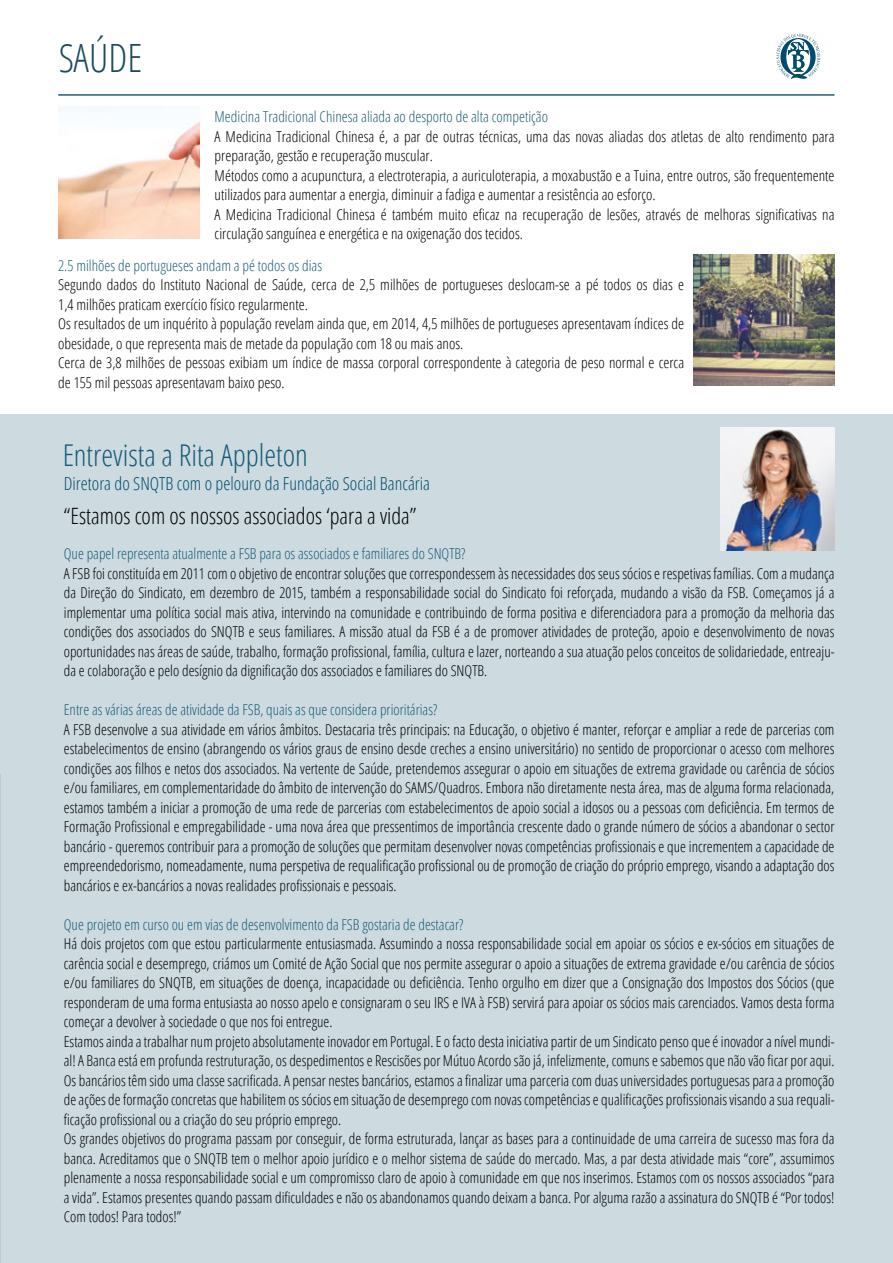
<style>
.page{position:relative;width:893px;height:1263px;background:#fff}
.page>*{position:absolute;margin:0;border:0;box-sizing:border-box;transform-origin:0 0}
.t1{font:300 condensed 39px "Open Sans";color:#00374d}
.t2{font:300 condensed 30px "Open Sans";color:#014c6b}
.t3{font:300 condensed 22.5px "Open Sans";color:#000}
.t4{font:300 condensed 18px "Open Sans";color:#014c6b}
.t5{font:300 condensed 15px/19.5px "Open Sans";color:#000}
.t6{font:300 condensed 15px "Open Sans";color:rgb(1 76 107/.9)}
</style>
<div class="page">
<div style="left:0;top:414px;width:893px;height:849px;background:#cddbe1"></div>
<hr style="left:58px;top:94px;width:776px;height:2px;background:#014c6b">
<svg style="left:776px;top:34px;width:45px;height:45px"></svg>
<img style="left:720px;top:427px;width:114px;height:123px">
<hr style="left:0;top:774px;width:1px;height:489px;background:#014c6b">
<img style="left:58px;top:107px;width:142px;height:131px">
<img style="left:693px;top:254px;width:141px;height:132px">
<h1 class="t1" style="left:58px;top:31px;width:86px">SAÚDE</h1>
<p class="t6" style="left:215px;top:106px;width:335px">Medicina Tradicional Chinesa aliada ao desporto de alta competição</p>
<p class="t5" style="left:215px;top:126px;width:621px">A Medicina Tradicional Chinesa é, a par de outras técnicas, uma das novas aliadas dos atletas de alto rendimento para preparação, gestão e recuperação muscular.<br>Métodos como a acupunctura, a electroterapia, a auriculoterapia, a moxabustão e a Tuina, entre outros, são frequentemente utilizados para aumentar a energia, diminuir a fadiga e aumentar a resistência ao esforço.<br>A Medicina Tradicional Chinesa é também muito eficaz na recuperação de lesões, através de melhoras significativas na circulação sanguínea e energética e na oxigenação dos tecidos.</p>
<p class="t6" style="left:58px;top:255px;width:265px">2.5 milhões de portugueses andam a pé todos os dias</p>
<p class="t5" style="left:58px;top:274px;width:628px">Segundo dados do Instituto Nacional de Saúde, cerca de 2,5 milhões de portugueses deslocam-se a pé todos os dias e 1,4 milhões praticam exercício físico regularmente.<br>Os resultados de um inquérito à população revelam ainda que, em 2014, 4,5 milhões de portugueses apresentavam índices de obesidade, o que representa mais de metade da população com 18 ou mais anos.<br>Cerca de 3,8 milhões de pessoas exibiam um índice de massa corporal correspondente à categoria de peso normal e cerca de 155 mil pessoas apresentavam baixo peso.</p>
<h2 class="t2" style="left:62px;top:435px;width:247px">Entrevista a Rita Appleton</h2>
<p class="t4" style="left:64px;top:471px;width:368px">Diretora do SNQTB com o pelouro da Fundação Social Bancária</p>
<h3 class="t3" style="left:64px;top:500px;width:354px">“Estamos com os nossos associados ‘para a vida”</h3>
<p class="t6" style="left:64px;top:543px;width:403px">Que papel representa atualmente a FSB para os associados e familiares do SNQTB?</p>
<p class="t5" style="left:64px;top:563px;width:772px;text-align:justify">A FSB foi constituída em 2011 com o objetivo de encontrar soluções que correspondessem às necessidades dos seus sócios e respetivas famílias. Com a mudança da Direção do Sindicato, em dezembro de 2015, também a responsabilidade social do Sindicato foi reforçada, mudando a visão da FSB. Começamos já a implementar uma política social mais ativa, intervindo na comunidade e contribuindo de forma positiva e diferenciadora para a promoção da melhoria das condições dos associados do SNQTB e seus familiares. A missão atual da FSB é a de promover atividades de proteção, apoio e desenvolvimento de novas oportunidades nas áreas de saúde, trabalho, formação profissional, família, cultura e lazer, norteando a sua atuação pelos conceitos de solidariedade, entreaju&shy;da e colaboração e pelo desígnio da dignificação dos associados e familiares do SNQTB.</p>
<p class="t6" style="left:64px;top:699px;width:375px">Entre as várias áreas de atividade da FSB, quais as que considera prioritárias?</p>
<p class="t5" style="left:64px;top:719px;width:772px;text-align:justify">A FSB desenvolve a sua atividade em vários âmbitos. Destacaria três principais: na Educação, o objetivo é manter, reforçar e ampliar a rede de parcerias com estabelecimentos de ensino (abrangendo os vários graus de ensino desde creches a ensino universitário) no sentido de proporcionar o acesso com melhores condições aos filhos e netos dos associados. Na vertente de Saúde, pretendemos assegurar o apoio em situações de extrema gravidade ou carência de sócios e/ou familiares, em complementaridade do âmbito de intervenção do SAMS/Quadros. Embora não diretamente nesta área, mas de alguma forma relacionada, estamos também a iniciar a promoção de uma rede de parcerias com estabelecimentos de apoio social a idosos ou a pessoas com deficiência. Em termos de Formação Profissional e empregabilidade - uma nova área que pressentimos de importância crescente dado o grande número de sócios a abandonar o sector bancário - queremos contribuir para a promoção de soluções que permitam desenvolver novas competências profissionais e que incrementem a capacidade de empreendedorismo, nomeadamente, numa perspetiva de requalificação profissional ou de promoção de criação do próprio emprego, visando a adaptação dos bancários e ex-bancários a novas realidades profissionais e pessoais.</p>
<p class="t6" style="left:64px;top:914px;width:401px">Que projeto em curso ou em vias de desenvolvimento da FSB gostaria de destacar?</p>
<p class="t5" style="left:64px;top:933px;width:772px">Há dois projetos com que estou particularmente entusiasmada. Assumindo a nossa responsabilidade social em apoiar os sócios e ex-sócios em situações de carência social e desemprego, criámos um Comité de Ação Social que nos permite assegurar o apoio a situações de extrema gravidade e/ou carência de sócios e/ou familiares do SNQTB, em situações de doença, incapacidade ou deficiência. Tenho orgulho em dizer que a Consignação dos Impostos dos Sócios (que responderam de uma forma entusiasta ao nosso apelo e consignaram o seu IRS e IVA à FSB) servirá para apoiar os sócios mais carenciados. Vamos desta forma começar a devolver à sociedade o que nos foi entregue.<br>Estamos ainda a trabalhar num projeto absolutamente inovador em Portugal. E o facto desta iniciativa partir de um Sindicato penso que é inovador a nível mundi&shy;al! A Banca está em profunda restruturação, os despedimentos e Rescisões por Mútuo Acordo são já, infelizmente, comuns e sabemos que não vão ficar por aqui.<br>Os bancários têm sido uma classe sacrificada. A pensar nestes bancários, estamos a finalizar uma parceria com duas universidades portuguesas para a promoção de ações de formação concretas que habilitem os sócios em situação de desemprego com novas competências e qualificações profissionais visando a sua requali&shy;ficação profissional ou a criação do seu próprio emprego.<br>Os grandes objetivos do programa passam por conseguir, de forma estruturada, lançar as bases para a continuidade de uma carreira de sucesso mas fora da banca. Acreditamos que o SNQTB tem o melhor apoio jurídico e o melhor sistema de saúde do mercado. Mas, a par desta atividade mais “core”, assumimos plenamente a nossa responsabilidade social e um compromisso claro de apoio à comunidade em que nos inserimos. Estamos com os nossos associados “para a vida”. Estamos presentes quando passam dificuldades e não os abandonamos quando deixam a banca. Por alguma razão a assinatura do SNQTB é “Por todos!<br>Com todos! Para todos!”</p>
</div>
